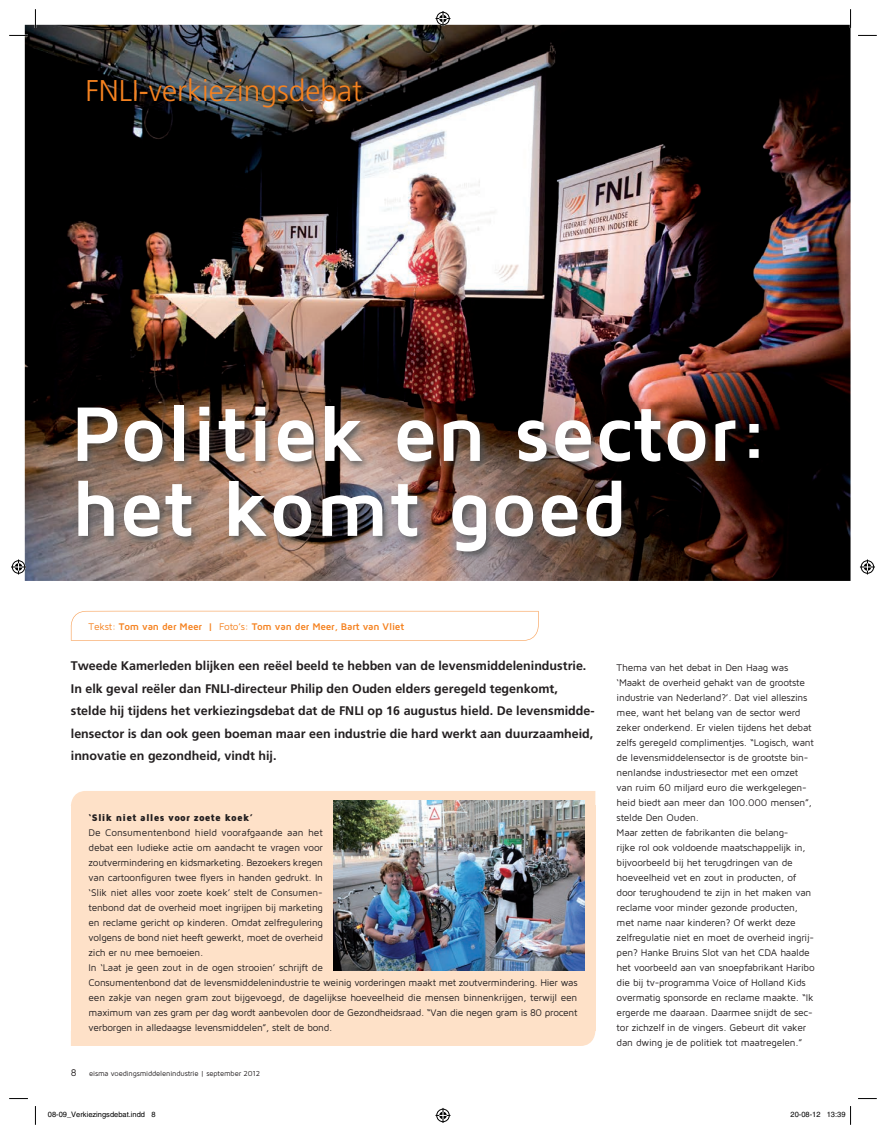
<style>
.page{position:relative;width:886px;height:1134px;background:#fff}
.page>*{position:absolute;margin:0;border:0;box-sizing:border-box;transform-origin:0 0}
.t1{font:700 80px/75px "Maven Pro";color:#fff}
.t2{font:300 30px "Frutiger";color:#f58220}
.t3{font:700 12.5px/22.5px "Frutiger";color:#231f20}
.t4{font:10px/15px "Maven Pro";letter-spacing:-.02em;color:#231f20}
.t5{font:700 10px "Maven Pro";letter-spacing:-.02em;color:#f58220}
.t6{font:7.5px "Maven Pro";letter-spacing:-.02em;color:#231f20}
.t7{font:7.5px "Helvetica";color:#000}
.s1{font-weight:400}
.s2{font-weight:900}
</style>
<div class="page">
<img style="left:25px;top:25px;width:825px;height:556px">
<img style="left:74px;top:403px;width:695px;height:159px">
<div style="left:71px;top:806px;width:524px;height:225px;background:#fee1c8"></div>
<div style="left:71px;top:791px;width:524px;height:15px;background:#fee1c8"></div>
<div style="left:71px;top:1031px;width:524px;height:15px;background:#fee1c8"></div>
<svg style="left:71px;top:611px;width:468px;height:30px"></svg>
<img style="left:334px;top:801px;width:250px;height:170px">
<svg style="left:9px;top:35px;width:19px;height:1px"></svg>
<svg style="left:858px;top:35px;width:19px;height:1px"></svg>
<svg style="left:9px;top:1098px;width:19px;height:1px"></svg>
<svg style="left:858px;top:1098px;width:19px;height:1px"></svg>
<svg style="left:35px;top:9px;width:1px;height:19px"></svg>
<svg style="left:35px;top:1106px;width:1px;height:19px"></svg>
<svg style="left:850px;top:9px;width:1px;height:19px"></svg>
<svg style="left:435px;top:11px;width:15px;height:15px"></svg>
<svg style="left:435px;top:1108px;width:15px;height:15px"></svg>
<svg style="left:11px;top:559px;width:15px;height:15px"></svg>
<svg style="left:860px;top:559px;width:15px;height:15px"></svg>
<svg style="left:850px;top:1106px;width:1px;height:19px"></svg>
<p class="t2" style="left:86px;top:74px;width:278px">FNLI-verkiezingsdebat</p>
<p class="t1" style="left:71px;top:393px;width:700px">Politiek en sector: het komt goed</p>
<p class="t5" style="left:89px;top:620px;width:317px"><span class="s1">Tekst:</span> Tom van der Meer | <span class="s1">Foto’s:</span> Tom van der Meer, Bart van Vliet</p>
<p class="t3" style="left:71px;top:655px;width:525px">Tweede Kamerleden blijken een reëel beeld te hebben van de levensmiddelenindustrie.<br>In elk geval reëler dan FNLI-directeur Philip den Ouden elders geregeld tegenkomt, stelde hij tijdens het verkiezingsdebat dat de FNLI op 16 augustus hield. De levensmidde&shy;lensector is dan ook geen boeman maar een industrie die hard werkt aan duurzaamheid, innovatie en gezondheid, vindt hij.</p>
<p class="t4" style="left:617px;top:660px;width:200px">Thema van het debat in Den Haag was ‘Maakt de overheid gehakt van de grootste industrie van Nederland?’. Dat viel alleszins mee, want het belang van de sector werd zeker onderkend. Er vielen tijdens het debat zelfs geregeld complimentjes. “Logisch, want de levensmiddelensector is de grootste bin&shy;nenlandse industriesector met een omzet van ruim 60 miljard euro die werkgelegen&shy;heid biedt aan meer dan 100.000 mensen”, stelde Den Ouden.<br>Maar zetten de fabrikanten die belang-<br>rijke rol ook voldoende maatschappelijk in, bijvoorbeeld bij het terugdringen van de hoeveelheid vet en zout in producten, of door terughoudend te zijn in het maken van reclame voor minder gezonde producten, met name naar kinderen? Of werkt deze zelfregulatie niet en moet de overheid ingrij&shy;pen? Hanke Bruins Slot van het CDA haalde het voorbeeld aan van snoepfabrikant Haribo die bij tv-programma Voice of Holland Kids overmatig sponsorde en reclame maakte. “Ik ergerde me daaraan. Daarmee snijdt de sec&shy;tor zichzelf in de vingers. Gebeurt dit vaker dan dwing je de politiek tot maatregelen.”</p>
<p class="t4" style="left:89px;top:810px;width:490px"><span class="s2">‘Slik niet alles voor zoete koek’<br></span>De Consumentenbond hield voorafgaande aan het<br>debat een ludieke actie om aandacht te vragen voor<br>zoutvermindering en kidsmarketing. Bezoekers kregen<br>van cartoonfiguren twee flyers in handen gedrukt. In<br>‘Slik niet alles voor zoete koek’ stelt de Consumen-<br>tenbond dat de overheid moet ingrijpen bij marketing<br>en reclame gericht op kinderen. Omdat zelfregulering<br>volgens de bond niet heeft gewerkt, moet de overheid<br>zich er nu mee bemoeien.<br>In ‘Laat je geen zout in de ogen strooien’ schrijft de<br>Consumentenbond dat de levensmiddelenindustrie te weinig vorderingen maakt met zoutvermindering. Hier was een zakje van negen gram zout bijgevoegd, de dagelijkse hoeveelheid die mensen binnenkrijgen, terwijl een maximum van zes gram per dag wordt aanbevolen door de Gezondheidsraad. “Van die negen gram is 80 procent verborgen in alledaagse levensmiddelen”, stelt de bond.</p>
<p class="t4" style="left:71px;top:1065px;width:7px">8</p>
<p class="t6" style="left:89px;top:1069px;width:172px">eisma voedingsmiddelenindustrie | september 2012</p>
<p class="t7" style="left:48px;top:1110px;width:109px">08-09_Verkiezingsdebat.indd 8</p>
<p class="t7" style="left:790px;top:1110px;width:57px">20-08-12 13:39</p>
</div>
